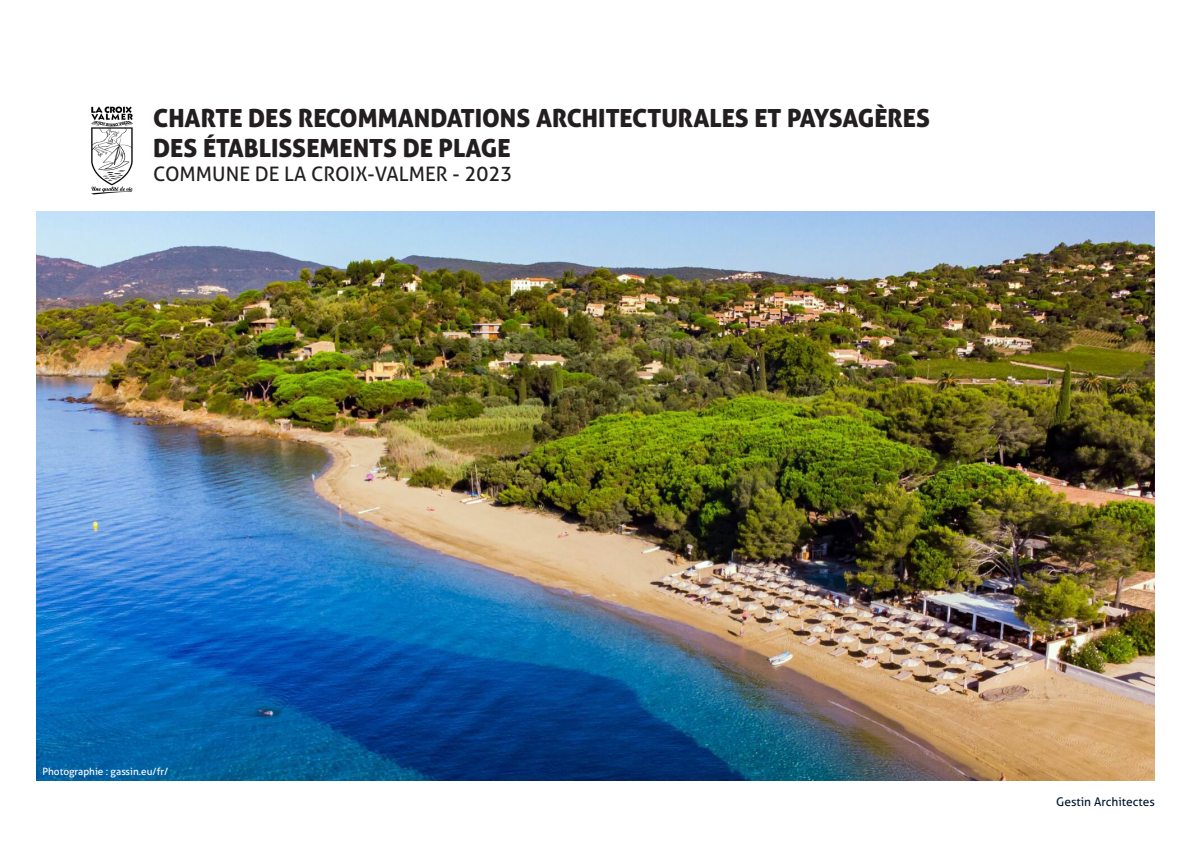
<style>
.page{position:relative;width:1191px;height:842px;background:#fff}
.page>*{position:absolute;margin:0;border:0;box-sizing:border-box;transform-origin:0 0}
.Pagination_sommaire{font:25px "Aller Display";color:#231f20}
.Pagination_sommaire-2{font:20px "Aller";color:#231f20}
.Titre_de_page{font:12px "Aller";color:#001830}
.t1{font:11px "Aller Display";color:#231f20}
.Titre_de_page-2{font:10px "Aller";color:#fff}
</style>
<div class="page">
<img style="left:36px;top:211px;width:1119px;height:569px">
<img style="left:91px;top:106px;width:42px;height:88px">
<p class="Pagination_sommaire" style="left:153px;top:102px;width:778px">CHARTE DES RECOMMANDATIONS ARCHITECTURALES ET PAYSAGÈRES</p>
<p class="Pagination_sommaire" style="left:153px;top:132px;width:359px">DES ÉTABLISSEMENTS DE PLAGE</p>
<p class="Pagination_sommaire-2" style="left:153px;top:161px;width:361px">COMMUNE DE LA CROIX-VALMER - 2023</p>
<p class="Titre_de_page-2" style="left:43px;top:765px;width:127px">Photographie : gassin.eu/fr/</p>
<p class="t1" style="left:1149px;top:791px;width:7px">1</p>
<p class="Titre_de_page" style="left:1056px;top:794px;width:100px">Gestin Architectes</p>
</div>
